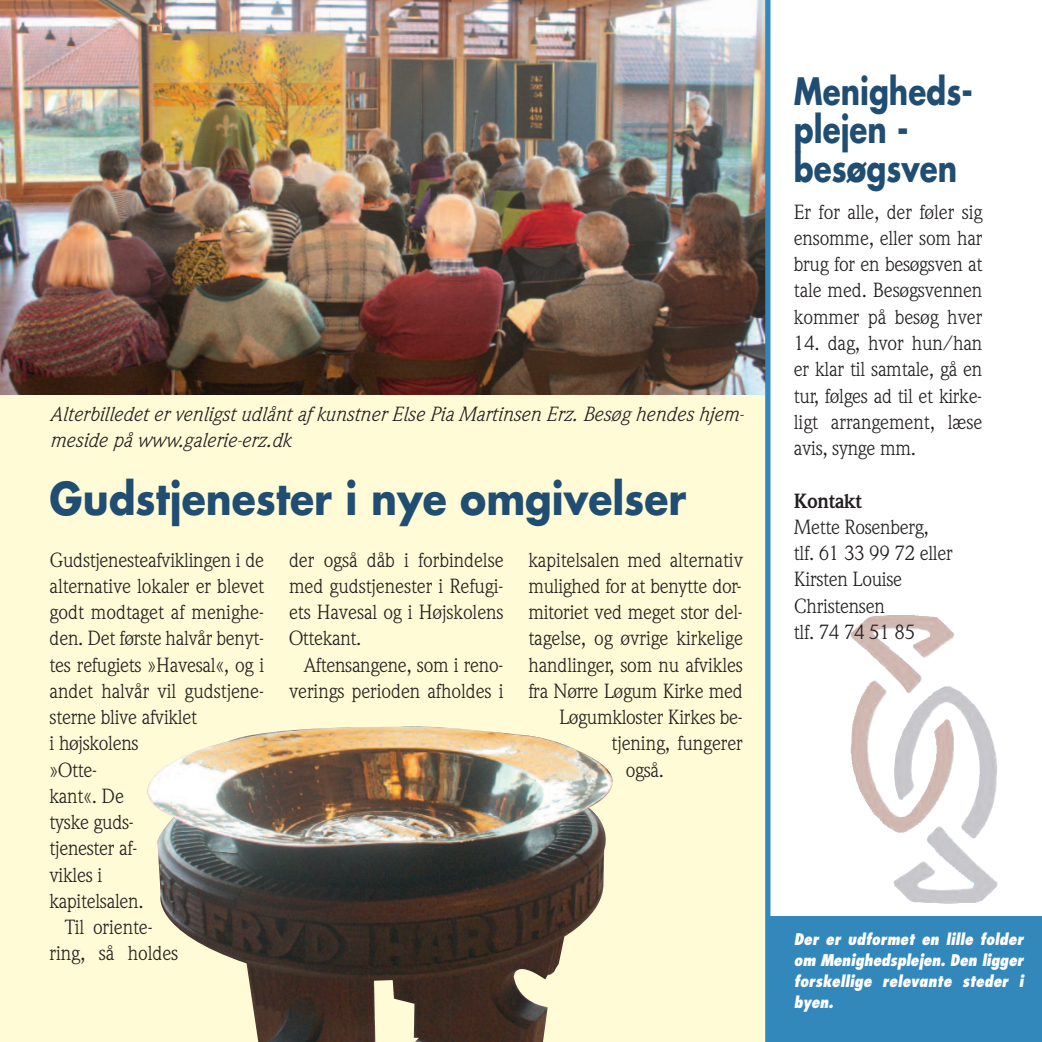
<style>
.page{position:relative;width:1042px;height:1042px;background:#fff}
.page>*{position:absolute;margin:0;border:0;box-sizing:border-box;transform-origin:0 0}
.t1{font:700 43.75px "Futura";color:#204d72;scale:.9 1}
.t2{font:700 36.75px/38.5px "Futura";color:#204d72;scale:.8 1}
.t3{font:20.12px/26.2px "Weidemann";letter-spacing:-.015em;color:#231f20;text-align:justify}
.t4{font:italic 20.12px/26.2px "Weidemann";color:#231f20}
.t5{font:700 20.12px "Weidemann";letter-spacing:-.015em;color:#231f20}
.t6{font:italic 800 condensed 15.75px/21px "Futura";letter-spacing:-.005em;color:#fff;text-align:justify}
</style>
<div class="page">
<div style="left:0;top:0;width:768px;height:1042px;background:#fffbd6"></div>
<img style="left:1px;top:0;width:764px;height:395px">
<hr style="left:0;top:0;width:1px;height:1042px;background:#fff">
<img style="left:850px;top:615px;width:105px;height:202px">
<div style="left:769px;top:916px;width:273px;height:126px;background:#3287bb"></div>
<div style="left:765px;top:0;width:5px;height:1042px;background:#3287bb"></div>
<img style="left:147px;top:726px;width:466px;height:316px">
<p class="t4" style="left:50px;top:403px;width:695px">Alterbilledet er venligst udlånt af kunstner Else Pia Martinsen Erz. Besøg hendes hjem&shy;meside på www.galerie-erz.dk</p>
<h1 class="t1" style="left:50px;top:479px;width:709px">Gudstjenester i nye omgivelser</h1>
<p class="t3" style="left:50px;top:548px;width:216px">Gudstjenesteafviklingen i de</p>
<p class="t3" style="left:50px;top:574px;width:216px">alternative lokaler er blevet</p>
<p class="t3" style="left:50px;top:601px;width:216px">godt modtaget af menighe-</p>
<p class="t3" style="left:50px;top:627px;width:216px">den. Det første halvår benyt-</p>
<p class="t3" style="left:50px;top:653px;width:216px">tes refugiets »Havesal«, og i</p>
<p class="t3" style="left:50px;top:679px;width:216px">andet halvår vil gudstjene-</p>
<p class="t3" style="left:50px;top:706px;width:149px">sterne blive afviklet</p>
<p class="t3" style="left:50px;top:732px;width:91px">i højskolens</p>
<p class="t3" style="left:50px;top:758px;width:49px">»Otte-</p>
<p class="t3" style="left:50px;top:784px;width:76px">kant«. De</p>
<p class="t3" style="left:50px;top:811px;width:86px">tyske guds-</p>
<p class="t3" style="left:50px;top:837px;width:89px">tjenester af-</p>
<p class="t3" style="left:50px;top:863px;width:54px">vikles i</p>
<p class="t3" style="left:50px;top:889px;width:95px">kapitelsalen.</p>
<p class="t3" style="left:64px;top:916px;width:90px">Til oriente-</p>
<p class="t3" style="left:50px;top:942px;width:130px">ring, så holdes</p>
<p class="t3" style="left:289px;top:548px;width:216px">der også dåb i forbindelse med gudstjenester i Refugi&shy;ets Havesal og i Højskolens Ottekant.</p>
<p class="t3" style="left:289px;top:653px;width:216px;text-align:right">Aftensangene, som i reno&shy;verings perioden afholdes i</p>
<p class="t3" style="left:528px;top:548px;width:216px">kapitelsalen med alternativ</p>
<p class="t3" style="left:528px;top:574px;width:215px">mulighed for at benytte dor-</p>
<p class="t3" style="left:528px;top:601px;width:216px">mitoriet ved meget stor del-</p>
<p class="t3" style="left:528px;top:627px;width:216px">tagelse, og øvrige kirkelige</p>
<p class="t3" style="left:528px;top:653px;width:216px">handlinger, som nu afvikles</p>
<p class="t3" style="left:528px;top:679px;width:216px">fra Nørre Løgum Kirke med</p>
<p class="t3" style="left:559px;top:706px;width:185px">Løgumkloster Kirkes be-</p>
<p class="t3" style="left:611px;top:732px;width:133px">tjening, fungerer</p>
<p class="t3" style="left:626px;top:758px;width:40px">også.</p>
<h2 class="t2" style="left:794px;top:75px;width:225px">Menigheds&shy;plejen - besøgsven</h2>
<p class="t3" style="left:794px;top:200px;width:190px">Er for alle, der føler sig ensomme, eller som har brug for en besøgsven at tale med. Besøgsvennen kommer på besøg hver</p>
<p class="t3" style="left:794px;top:332px;width:190px">14. dag, hvor hun/han er klar til samtale, gå en tur, følges ad til et kirke&shy;ligt arrangement, læse avis, synge mm.</p>
<p class="t5" style="left:794px;top:493px;width:69px">Kontakt</p>
<p class="t3" style="left:794px;top:515px;width:160px;text-align:left">Mette Rosenberg, tlf. 61 33 99 72 eller<br>Kirsten Louise<br>Christensen<br>tlf. 74 74 51 85</p>
<p class="t6" style="left:794px;top:930px;width:231px">Der er udformet en lille folder om Menighedsplejen. Den ligger forskellige relevante steder i byen.</p>
</div>
